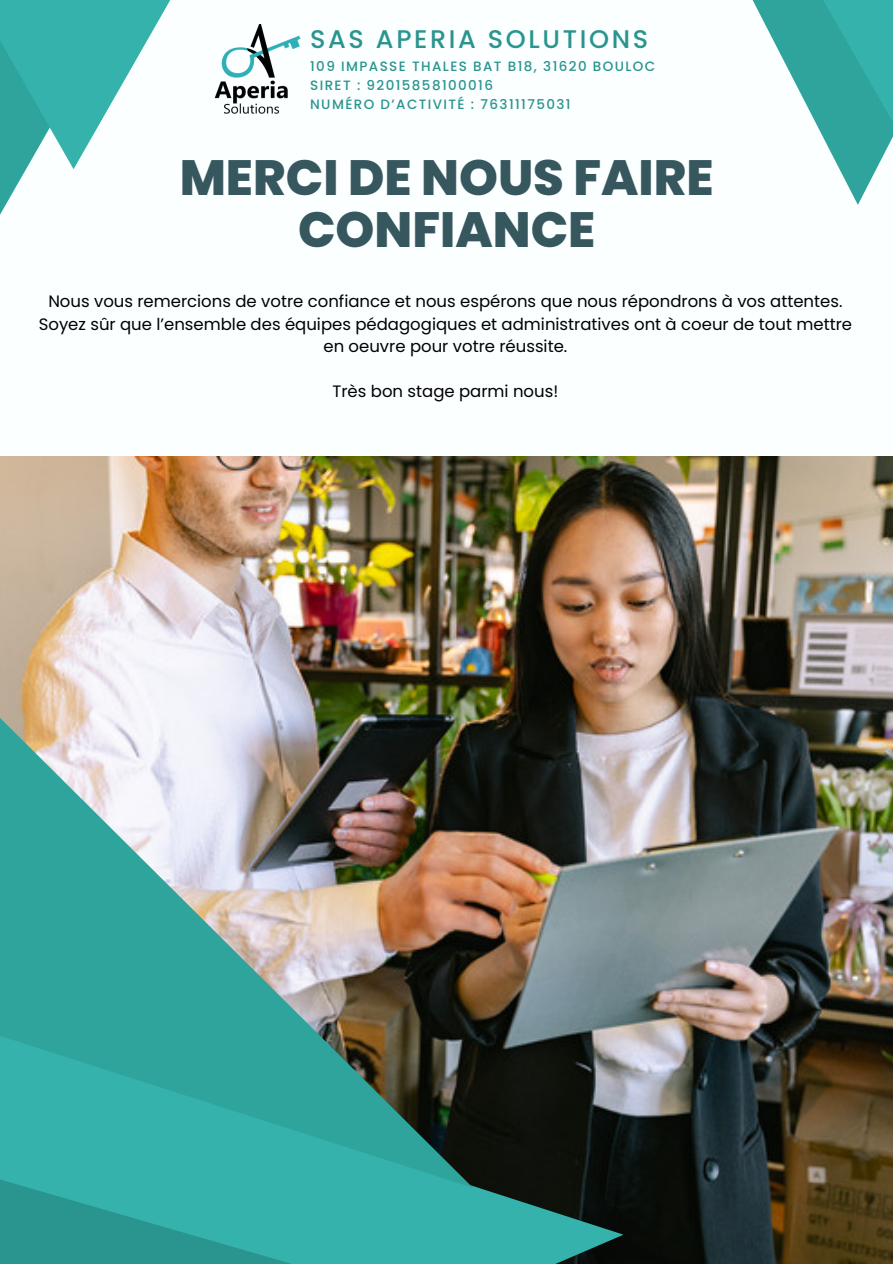
<style>
.page{position:relative;width:893px;height:1264px;background:#fff}
.page>*{position:absolute;margin:0;border:0;box-sizing:border-box;transform-origin:0 0}
.t1{font:800 49.5px/51.8px "Poppins";color:#37575f;text-align:center}
.t2{font:500 25.5px "Poppins";letter-spacing:.105em;color:#2a948e}
.t3{font:16.5px/22.5px "Poppins";color:#000;text-align:center}
.t4{font:500 13.5px "Poppins";letter-spacing:.105em;color:#2a948e}
</style>
<div class="page">
<div style="left:0;top:0;width:892px;height:1263px;background:#fbffff"></div>
<img style="left:0;top:456px;width:892px;height:807px">
<svg style="left:473px;top:968px;width:150px;height:295px;background:#3a4945"></svg>
<img style="left:0;top:600px;width:473px;height:482px">
<svg style="left:0;top:1082px;width:539px;height:181px;background:#2d9790"></svg>
<svg style="left:752px;top:0;width:140px;height:205px"></svg>
<svg style="left:758px;top:0;width:134px;height:122px;fill:#2ea49d"></svg>
<svg style="left:0;top:169px;width:26px;height:46px"></svg>
<svg style="left:0;top:0;width:171px;height:169px;fill:#34b2ab"></svg>
<img style="left:214px;top:25px;width:87px;height:89px">
<p class="t2" style="left:310px;top:22px;width:339px">SAS APERIA SOLUTIONS</p>
<h1 class="t4" style="left:310px;top:57px;width:346px">109 IMPASSE THALES BAT B18, 31620 BOULOC</h1>
<h2 class="t4" style="left:310px;top:76px;width:184px">SIRET : 92015858100016</h2>
<h2 class="t4" style="left:310px;top:95px;width:262px">NUMÉRO D’ACTIVITÉ : 76311175031</h2>
<p class="t1" style="left:180px;top:151px;width:535px">MERCI DE NOUS FAIRE<br>CONFIANCE</p>
<p class="t3" style="left:39px;top:290px;width:814px">Nous vous remercions de votre confiance et nous espérons que nous répondrons à vos attentes.<br>Soyez sûr que l’ensemble des équipes pédagogiques et administratives ont à coeur de tout mettre en oeuvre pour votre réussite.</p>
<p class="t3" style="left:332px;top:380px;width:227px">Très bon stage parmi nous!</p>
</div>
